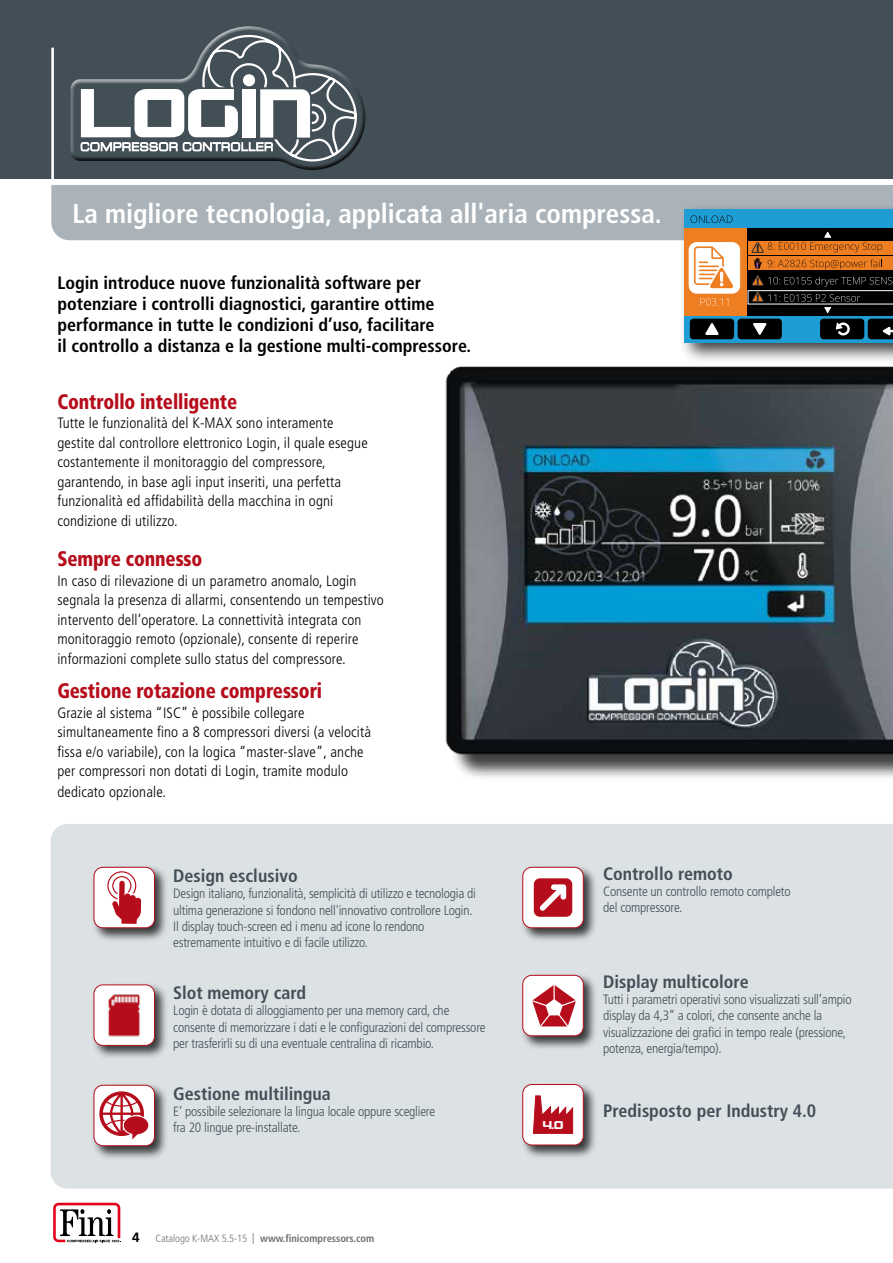
<style>
.page{position:relative;width:893px;height:1263px;background:#fff}
.page>*{position:absolute;margin:0;border:0;box-sizing:border-box;transform-origin:0 0}
.t1{font:700 condensed 27px "Frutiger LT Std";color:#fff}
.t2{font:900 condensed 21px "Frutiger LT Std";letter-spacing:-.005em;color:#b60d1c;scale:.9 1}
.t3{font:700 condensed 18px/21px "Frutiger LT Std";color:#000}
.t4{font:700 condensed 18px "Frutiger LT Std";color:#434f57}
.t5{font:300 condensed 15px/19.5px "Frutiger LT Std";letter-spacing:.01em;color:#000}
.t6{font:300 condensed 13.5px/16.2px "Frutiger LT Std";letter-spacing:-.015em;color:#434f57}
.t7{font:12.15px "Charlie Brown M54";color:#fff}
.t8{font:700 condensed 10.5px "Frutiger LT Std";letter-spacing:-.005em;color:#707172}
.s1{font-stretch:normal;font-size:13.5px;color:#000}
.s2{font-weight:400;font-stretch:normal;color:#fff}
.s3{font-weight:300}
.s4{font-weight:300;font-stretch:normal}
</style>
<div class="page">
<svg style="left:53px;top:1202px;width:68px;height:41px"></svg>
<div style="left:51px;top:824px;width:841px;height:365px;background:#dce1e4"></div>
<div style="left:0;top:0;width:893px;height:179px;background:#434f57"></div>
<hr style="left:51px;top:48px;width:3px;height:131px;background:#fff">
<div style="left:51px;top:185px;width:842px;height:55px;background:#a9b3b9"></div>
<div style="left:91px;top:1082px;width:78px;height:78px;background:#000;opacity:.75"></div>
<div style="left:94px;top:1085px;width:60px;height:61px;background:#fff;border-radius:9px"></div>
<div style="left:94px;top:1085px;width:61px;height:61px;border:1px solid #b60d1c;border-radius:9px"></div>
<svg style="left:123px;top:1116px;width:26px;height:19px"></svg>
<div style="left:123px;top:1115px;width:26px;height:20px;border:1px solid #fff;border-radius:50%"></div>
<svg style="left:99px;top:1091px;width:45px;height:48px"></svg>
<div style="left:520px;top:865px;width:78px;height:77px;background:#000;opacity:.75"></div>
<div style="left:523px;top:867px;width:60px;height:61px;background:#fff;border-radius:9px"></div>
<div style="left:522px;top:867px;width:62px;height:61px;border:1px solid #b60d1c;border-radius:9px"></div>
<div style="left:535px;top:879px;width:36px;height:37px;background:#b60d1c;border-radius:5px"></div>
<div style="left:534px;top:878px;width:38px;height:39px;border:2px solid #b60d1c;border-radius:5px"></div>
<svg style="left:539px;top:884px;width:28px;height:27px"></svg>
<div style="left:520px;top:973px;width:78px;height:77px;background:#000;opacity:.75"></div>
<div style="left:523px;top:975px;width:60px;height:61px;background:#fff;border-radius:9px"></div>
<div style="left:522px;top:975px;width:62px;height:61px;border:1px solid #b60d1c;border-radius:9px"></div>
<svg style="left:532px;top:985px;width:44px;height:42px"></svg>
<div style="left:520px;top:1082px;width:78px;height:77px;background:#000;opacity:.75"></div>
<div style="left:523px;top:1084px;width:60px;height:61px;background:#fff;border-radius:9px"></div>
<div style="left:522px;top:1084px;width:62px;height:61px;border:1px solid #b60d1c;border-radius:9px"></div>
<svg style="left:533px;top:1095px;width:40px;height:39px"></svg>
<div style="left:91px;top:982px;width:78px;height:78px;background:#000;opacity:.75"></div>
<svg style="left:96px;top:986px;width:57px;height:57px"></svg>
<img style="left:99px;top:990px;width:50px;height:50px">
<div style="left:94px;top:984px;width:61px;height:62px;border:1px solid #b60d1c;border-radius:9px"></div>
<div style="left:91px;top:865px;width:78px;height:77px;background:#000;opacity:.75"></div>
<div style="left:94px;top:867px;width:60px;height:61px;background:#fff;border-radius:9px"></div>
<div style="left:94px;top:867px;width:61px;height:61px;border:1px solid #b60d1c;border-radius:9px"></div>
<svg style="left:107px;top:871px;width:34px;height:53px"></svg>
<img style="left:892px;top:824px;width:1px;height:365px">
<div style="left:69px;top:24px;width:293px;height:134px;background:#fff;opacity:.75"></div>
<div style="left:69px;top:44px;width:297px;height:127px;background:#000;opacity:.75"></div>
<img style="left:445px;top:366px;width:448px;height:410px">
<div style="left:679px;top:203px;width:214px;height:161px;background:#000;opacity:.75"></div>
<div style="left:685px;top:209px;width:208px;height:19px;background:#1e9dd4"></div>
<svg style="left:685px;top:315px;width:208px;height:28px"></svg>
<div style="left:690px;top:319px;width:44px;height:20px;background:#000;border-radius:4px"></div>
<svg style="left:705px;top:323px;width:14px;height:12px"></svg>
<div style="left:738px;top:319px;width:44px;height:20px;background:#000;border-radius:4px"></div>
<div style="left:729px;top:228px;width:164px;height:87px;background:#000"></div>
<div style="left:685px;top:228px;width:61px;height:87px;background:#ee7e22"></div>
<svg style="left:700px;top:298px;width:28px;height:8px"></svg>
<div style="left:689px;top:243px;width:51px;height:50px;background:#fff;border-radius:7px"></div>
<div style="left:689px;top:242px;width:51px;height:51px;border:1px solid #fff;border-radius:7px"></div>
<svg style="left:693px;top:246px;width:40px;height:45px"></svg>
<div style="left:748px;top:257px;width:145px;height:13px;background:#ee7e22"></div>
<div style="left:748px;top:241px;width:145px;height:13px;background:#ee7e22"></div>
<svg style="left:751px;top:231px;width:131px;height:38px"></svg>
<svg style="left:748px;top:275px;width:145px;height:64px"></svg>
<svg style="left:690px;top:215px;width:42px;height:8px"></svg>
<h1 class="t1" style="left:72px;top:197px;width:591px">La migliore tecnologia, applicata all'aria compressa.</h1>
<p class="t3" style="left:57px;top:273px;width:415px">Login introduce nuove funzionalità software per potenziare i controlli diagnostici, garantire ottime performance in tutte le condizioni d’uso, facilitare<br>il controllo a distanza e la gestione multi-compressore.</p>
<h2 class="t2" style="left:57px;top:389px;width:201px">Controllo intelligente</h2>
<p class="t5" style="left:57px;top:413px;width:312px">Tutte le funzionalità del K-MAX sono interamente gestite dal controllore elettronico Login, il quale esegue costantemente il monitoraggio del compressore, garantendo, in base agli input inseriti, una perfetta funzionalità ed affidabilità della macchina in ogni condizione di utilizzo.</p>
<h2 class="t2" style="left:57px;top:546px;width:163px">Sempre connesso</h2>
<p class="t5" style="left:57px;top:571px;width:328px">In caso di rilevazione di un parametro anomalo, Login segnala la presenza di allarmi, consentendo un tempestivo intervento dell’operatore. La connettività integrata con monitoraggio remoto (opzionale), consente di reperire informazioni complete sullo status del compressore.</p>
<h2 class="t2" style="left:57px;top:678px;width:296px">Gestione rotazione compressori</h2>
<p class="t5" style="left:57px;top:703px;width:315px">Grazie al sistema “ISC” è possibile collegare simultaneamente fino a 8 compressori diversi (a velocità fissa e/o variabile), con la logica “master-slave”, anche per compressori non dotati di Login, tramite modulo</p>
<p class="t5" style="left:57px;top:782px;width:110px">dedicato opzionale.</p>
<p class="t4" style="left:173px;top:865px;width:126px">Design esclusivo</p>
<p class="t6" style="left:173px;top:886px;width:304px">Design italiano, funzionalità, semplicità di utilizzo e tecnologia di ultima generazione si fondono nell'innovativo controllore Login.<br>Il display touch-screen ed i menu ad icone lo rendono estremamente intuitivo e di facile utilizzo.</p>
<p class="t4" style="left:173px;top:982px;width:134px">Slot memory card</p>
<p class="t6" style="left:173px;top:1003px;width:314px">Login è dotata di alloggiamento per una memory card, che consente di memorizzare i dati e le configurazioni del compressore per trasferirli su di una eventuale centralina di ricambio.</p>
<p class="t4" style="left:173px;top:1083px;width:159px">Gestione multilingua</p>
<p class="t6" style="left:173px;top:1104px;width:263px">E’ possibile selezionare la lingua locale oppure scegliere fra 20 lingue pre-installate.</p>
<p class="t8" style="left:132px;top:1232px;width:243px"><span class="s1">4</span> <span class="s2">|</span> <span class="s3">Catalogo K-MAX 5.5-15</span> <span class="s4">|</span> www.finicompressors.com</p>
<p class="t7" style="left:543px;top:1121px;width:22px">4.0</p>
<p class="t4" style="left:603px;top:863px;width:131px">Controllo remoto</p>
<p class="t6" style="left:603px;top:883px;width:189px">Consente un controllo remoto completo del compressore.</p>
<p class="t4" style="left:603px;top:971px;width:147px">Display multicolore</p>
<p class="t6" style="left:603px;top:991px;width:250px">Tutti i parametri operativi sono visualizzati sull’ampio display da 4,3” a colori, che consente anche la visualizzazione dei grafici in tempo reale (pressione, potenza, energia/tempo).</p>
<p class="t4" style="left:603px;top:1100px;width:214px">Predisposto per Industry 4.0</p>
</div>
